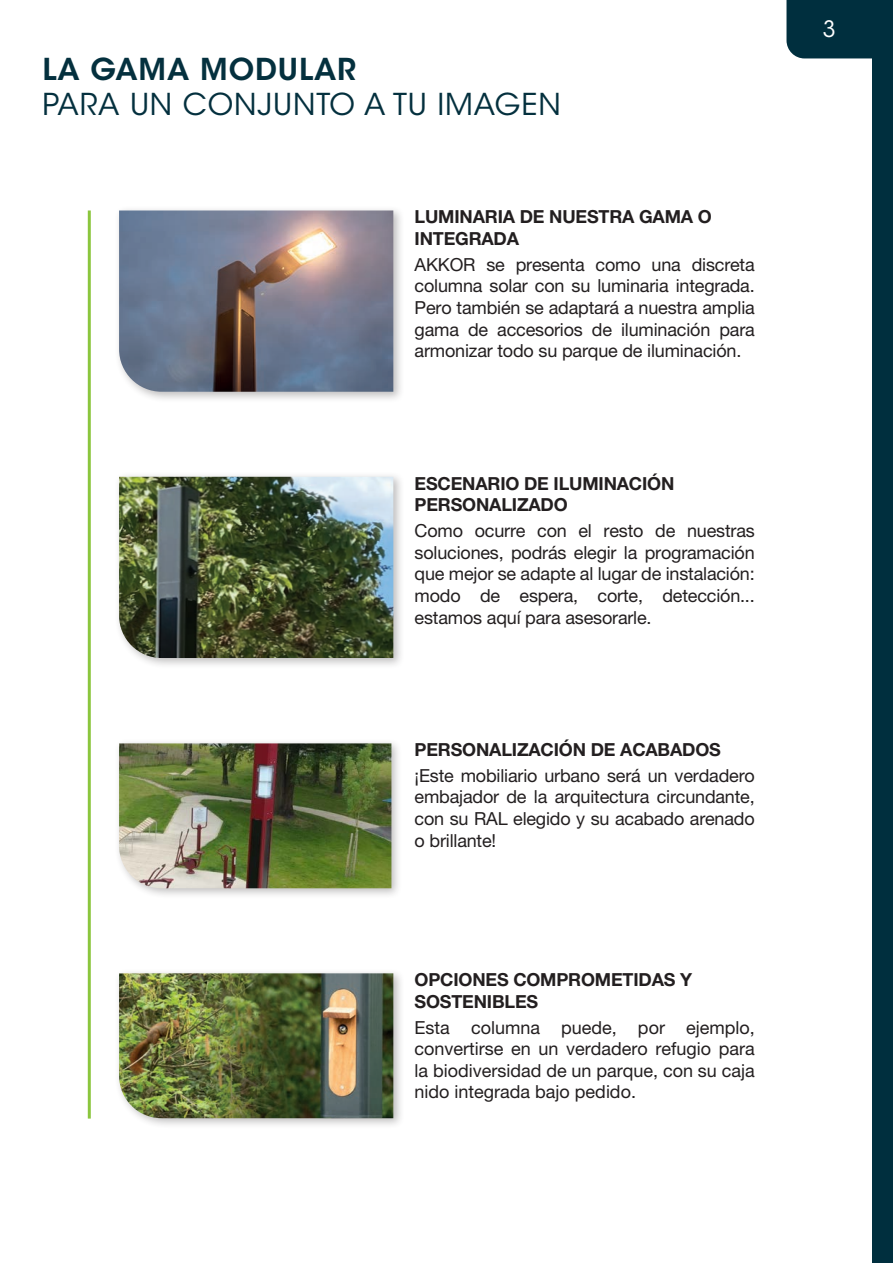
<style>
.page{position:relative;width:893px;height:1263px;background:#fff}
.page>*{position:absolute;margin:0;border:0;box-sizing:border-box;transform-origin:0 0}
.t1{font:30px/34.5px "ITC Avant Garde Std";letter-spacing:.03em;color:#04303e}
.t2{font:22.5px "ITC Avant Garde Std";color:#fff}
.TXT_courant_FR{font:18px/21.6px "Helvetica Neue LT Pro";letter-spacing:-.01em;color:#231f20;text-align:justify}
.TXT_courant_FR-2{font:700 18px/21.6px "Helvetica Neue LT Std";letter-spacing:-.01em;color:#231f20}
.s1{font-weight:600}
</style>
<div class="page">
<hr style="left:88px;top:210px;width:3px;height:908px;background:#8bc63e">
<div style="left:114px;top:205px;width:290px;height:198px;background:#231f20;opacity:.29"></div>
<img style="left:119px;top:210px;width:274px;height:182px">
<div style="left:114px;top:471px;width:290px;height:198px;background:#231f20;opacity:.29"></div>
<img style="left:119px;top:477px;width:274px;height:181px">
<div style="left:114px;top:968px;width:290px;height:161px;background:#231f20;opacity:.29"></div>
<img style="left:119px;top:973px;width:274px;height:145px">
<div style="left:114px;top:738px;width:289px;height:162px;background:#231f20;opacity:.29"></div>
<img style="left:119px;top:743px;width:272px;height:145px">
<div style="left:872px;top:0;width:21px;height:1263px;background:#002f3e"></div>
<div style="left:786px;top:0;width:86px;height:58px;background:#002f3e"></div>
<p class="t1" style="left:43px;top:52px;width:520px"><span class="s1">LA GAMA MODULAR<br></span>PARA UN CONJUNTO A TU IMAGEN</p>
<p class="TXT_courant_FR-2" style="left:415px;top:206px;width:299px">LUMINARIA DE NUESTRA GAMA O<br>INTEGRADA</p>
<p class="TXT_courant_FR" style="left:415px;top:253px;width:342px">AKKOR se presenta como una discreta columna solar con su luminaria integrada.<br>Pero también se adaptará a nuestra amplia gama de accesorios de iluminación para armonizar todo su parque de iluminación.</p>
<p class="TXT_courant_FR-2" style="left:415px;top:472px;width:261px">ESCENARIO DE ILUMINACIÓN<br>PERSONALIZADO</p>
<p class="TXT_courant_FR" style="left:415px;top:520px;width:342px">Como ocurre con el resto de nuestras soluciones, podrás elegir la programación que mejor se adapte al lugar de instalación: modo de espera, corte, detección... estamos aquí para asesorarle.</p>
<p class="TXT_courant_FR-2" style="left:415px;top:738px;width:308px">PERSONALIZACIÓN DE ACABADOS</p>
<p class="TXT_courant_FR" style="left:415px;top:764px;width:342px">¡Este mobiliario urbano será un verdadero embajador de la arquitectura circundante, con su RAL elegido y su acabado arenado o brillante!</p>
<p class="TXT_courant_FR-2" style="left:415px;top:968px;width:279px">OPCIONES COMPROMETIDAS Y<br>SOSTENIBLES</p>
<p class="TXT_courant_FR" style="left:415px;top:1016px;width:342px">Esta columna puede, por ejemplo, convertirse en un verdadero refugio para la biodiversidad de un parque, con su caja nido integrada bajo pedido.</p>
<p class="t2" style="left:823px;top:15px;width:14px">3</p>
</div>
